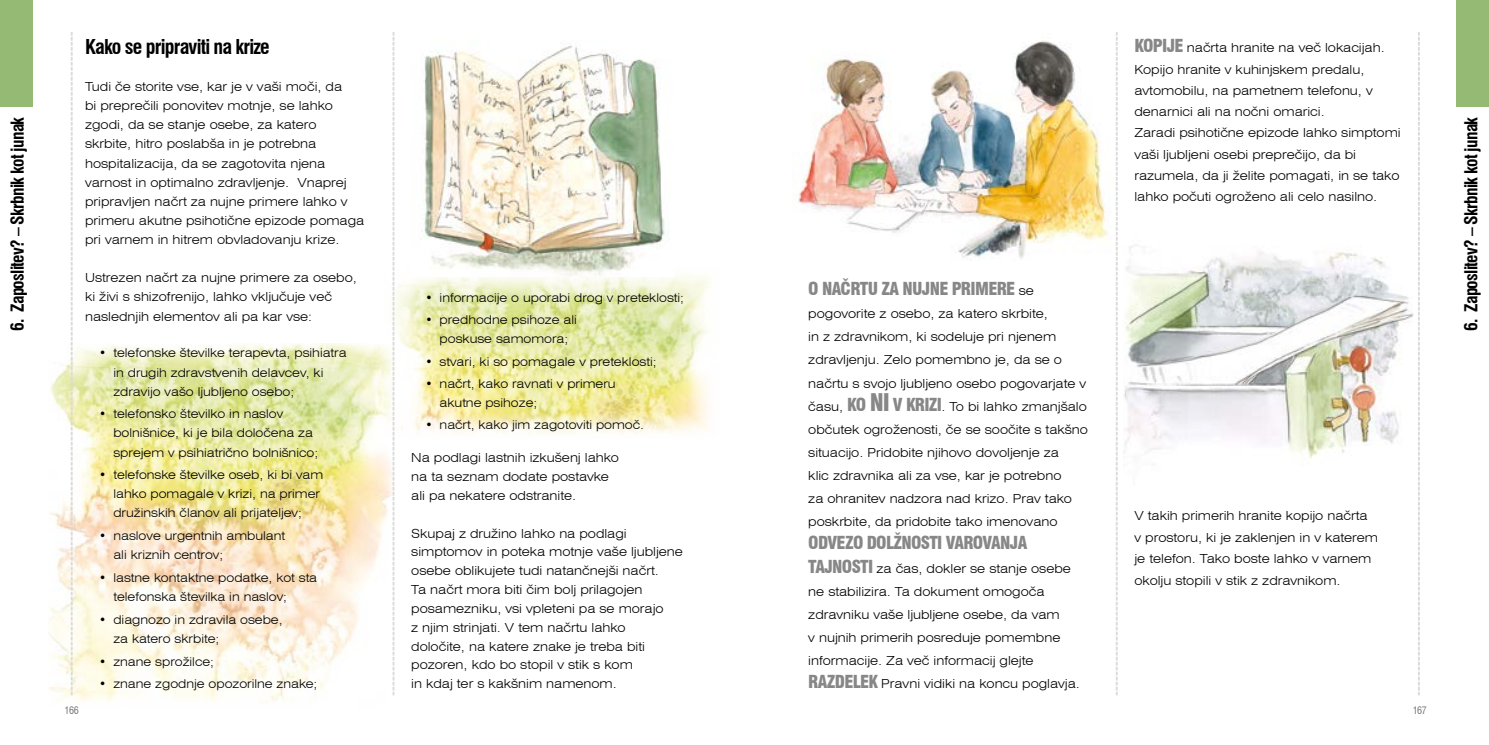
<style>
.page{position:relative;width:1489px;height:745px;background:#fff}
.page>*{position:absolute;margin:0;border:0;box-sizing:border-box;transform-origin:0 0}
.t1{font:700 condensed 20px "Swiss 721 BT";letter-spacing:-.04em;color:#000}
.t2{font:700 condensed 17.5px "Swiss 721 BT";letter-spacing:-.04em;color:#000}
.t3{font:900 condensed 17.5px "Swiss 721 BT";letter-spacing:-.04em;color:#878787}
.t4{font:300 expanded 12.5px/23.1px "Swiss 721 BT";color:#000}
.t5{font:300 expanded 12.12px/19.1px "Swiss 721 BT";color:#000}
.t6{font:condensed 10px "Swiss 721 BT";letter-spacing:-.04em;color:#777575}
.s1{font-weight:900;font-stretch:condensed;font-size:17.5px;color:#878787}
.s2{font-weight:300;font-stretch:expanded;font-size:12.5px;color:#000}
.s3{font-weight:900;font-stretch:condensed;font-size:23.75px;color:#878787}
</style>
<div class="page">
<div style="left:1455px;top:0;width:33px;height:106px;background:#95ba74"></div>
<div style="left:0;top:0;width:33px;height:106px;background:#95ba74"></div>
<svg style="left:1418px;top:32px;width:1px;height:662px"></svg>
<svg style="left:1116px;top:32px;width:1px;height:662px"></svg>
<img style="left:49px;top:343px;width:344px;height:359px">
<img style="left:378px;top:262px;width:331px;height:179px">
<img style="left:798px;top:41px;width:313px;height:219px">
<img style="left:1123px;top:245px;width:290px;height:213px">
<img style="left:412px;top:46px;width:263px;height:230px">
<svg style="left:71px;top:32px;width:2px;height:662px"></svg>
<svg style="left:392px;top:32px;width:2px;height:662px"></svg>
<p class="t4" style="left:1134px;top:37px;width:268px;line-height:21.2px"><span class="s1">KOPIJE</span> načrta hranite na več lokacijah.<br>Kopijo hranite v kuhinjskem predalu, avtomobilu, na pametnem telefonu, v denarnici ali na nočni omarici.<br>Zaradi psihotične epizode lahko simptomi vaši ljubljeni osebi preprečijo, da bi razumela, da ji želite pomagati, in se tako lahko počuti ogroženo ali celo nasilno.</p>
<h1 class="t1" style="left:85px;top:35px;width:186px">Kako se pripraviti na krize</h1>
<p class="t4" style="left:85px;top:77px;width:281px;line-height:19.1px">Tudi če storite vse, kar je v vaši moči, da<br>bi preprečili ponovitev motnje, se lahko zgodi, da se stanje osebe, za katero skrbite, hitro poslabša in je potrebna hospitalizacija, da se zagotovita njena varnost in optimalno zdravljenje. Vnaprej pripravljen načrt za nujne primere lahko v primeru akutne psihotične epizode pomaga pri varnem in hitrem obvladovanju krize.</p>
<p class="t4" style="left:85px;top:268px;width:273px;line-height:19.1px">Ustrezen načrt za nujne primere za osebo, ki živi s shizofrenijo, lahko vključuje več naslednjih elementov ali pa kar vse:</p>
<p class="t5" style="left:113px;top:343px;width:235px;text-indent:-14px">• telefonske številke terapevta, psihiatra in drugih zdravstvenih delavcev, ki zdravijo vašo ljubljeno osebo;</p>
<p class="t5" style="left:113px;top:404px;width:206px;text-indent:-14px">• telefonsko številko in naslov bolnišnice, ki je bila določena za sprejem v psihiatrično bolnišnico;</p>
<p class="t5" style="left:113px;top:465px;width:211px;text-indent:-14px">• telefonske številke oseb, ki bi vam lahko pomagale v krizi, na primer družinskih članov ali prijateljev;</p>
<p class="t5" style="left:113px;top:526px;width:173px;text-indent:-14px">• naslove urgentnih ambulant ali kriznih centrov;</p>
<p class="t5" style="left:113px;top:567px;width:205px;text-indent:-14px">• lastne kontaktne podatke, kot sta telefonska številka in naslov;</p>
<p class="t5" style="left:113px;top:609px;width:171px;text-indent:-14px">• diagnozo in zdravila osebe, za katero skrbite;</p>
<p class="t5" style="left:99px;top:651px;width:116px">• znane sprožilce;</p>
<p class="t5" style="left:99px;top:673px;width:219px">• znane zgodnje opozorilne znake;</p>
<h2 class="t2" style="left:7px;top:331px;width:215px;rotate:-90deg">6. Zaposlitev? – Skrbnik kot junak</h2>
<h2 class="t2" style="left:1460px;top:331px;width:215px;rotate:-90deg">6. Zaposlitev? – Skrbnik kot junak</h2>
<h2 class="t3" style="left:808px;top:278px;width:227px">O NAČRTU ZA NUJNE PRIMERE <span class="s2">se</span></h2>
<p class="t4" style="left:808px;top:302px;width:281px">pogovorite z osebo, za katero skrbite,<br>in z zdravnikom, ki sodeluje pri njenem zdravljenju. Zelo pomembno je, da se o načrtu s svojo ljubljeno osebo pogovarjate v času, <span class="s1">KO</span> <span class="s3">NI</span> <span class="s1">V KRIZI</span>. To bi lahko zmanjšalo občutek ogroženosti, če se soočite s takšno situacijo. Pridobite njihovo dovoljenje za<br>klic zdravnika ali za vse, kar je potrebno<br>za ohranitev nadzora nad krizo. Prav tako poskrbite, da pridobite tako imenovano</p>
<h2 class="t3" style="left:808px;top:532px;width:220px">ODVEZO DOLŽNOSTI VAROVANJA</h2>
<p class="t4" style="left:808px;top:556px;width:273px"><span class="s1">TAJNOSTI</span> za čas, dokler se stanje osebe ne stabilizira. Ta dokument omogoča zdravniku vaše ljubljene osebe, da vam<br>v nujnih primerih posreduje pomembne informacije. Za več informacij glejte <span class="s1">RAZDELEK</span> Pravni vidiki na koncu poglavja.</p>
<p class="t5" style="left:425px;top:288px;width:260px">• informacije o uporabi drog v preteklosti;</p>
<p class="t5" style="left:425px;top:310px;width:153px;text-align:center">• predhodne psihoze ali poskuse samomora;</p>
<p class="t5" style="left:425px;top:351px;width:233px">• stvari, ki so pomagale v preteklosti;</p>
<p class="t5" style="left:439px;top:374px;width:177px;text-indent:-14px">• načrt, kako ravnati v primeru akutne psihoze;</p>
<p class="t5" style="left:425px;top:415px;width:220px">• načrt, kako jim zagotoviti pomoč.</p>
<p class="t4" style="left:411px;top:448px;width:209px;line-height:18.9px">Na podlagi lastnih izkušenj lahko na ta seznam dodate postavke ali pa nekatere odstranite.</p>
<p class="t4" style="left:411px;top:523px;width:273px;line-height:18.8px">Skupaj z družino lahko na podlagi simptomov in poteka motnje vaše ljubljene osebe oblikujete tudi natančnejši načrt.<br>Ta načrt mora biti čim bolj prilagojen posamezniku, vsi vpleteni pa se morajo<br>z njim strinjati. V tem načrtu lahko<br>določite, na katere znake je treba biti pozoren, kdo bo stopil v stik s kom<br>in kdaj ter s kakšnim namenom.</p>
<p class="t4" style="left:1134px;top:505px;width:245px;line-height:21.2px">V takih primerih hranite kopijo načrta<br>v prostoru, ki je zaklenjen in v katerem je telefon. Tako boste lahko v varnem</p>
<p class="t4" style="left:1134px;top:569px;width:208px">okolju stopili v stik z zdravnikom.</p>
<p class="t6" style="left:65px;top:703px;width:16px">166</p>
<p class="t6" style="left:1412px;top:703px;width:16px">167</p>
</div>
